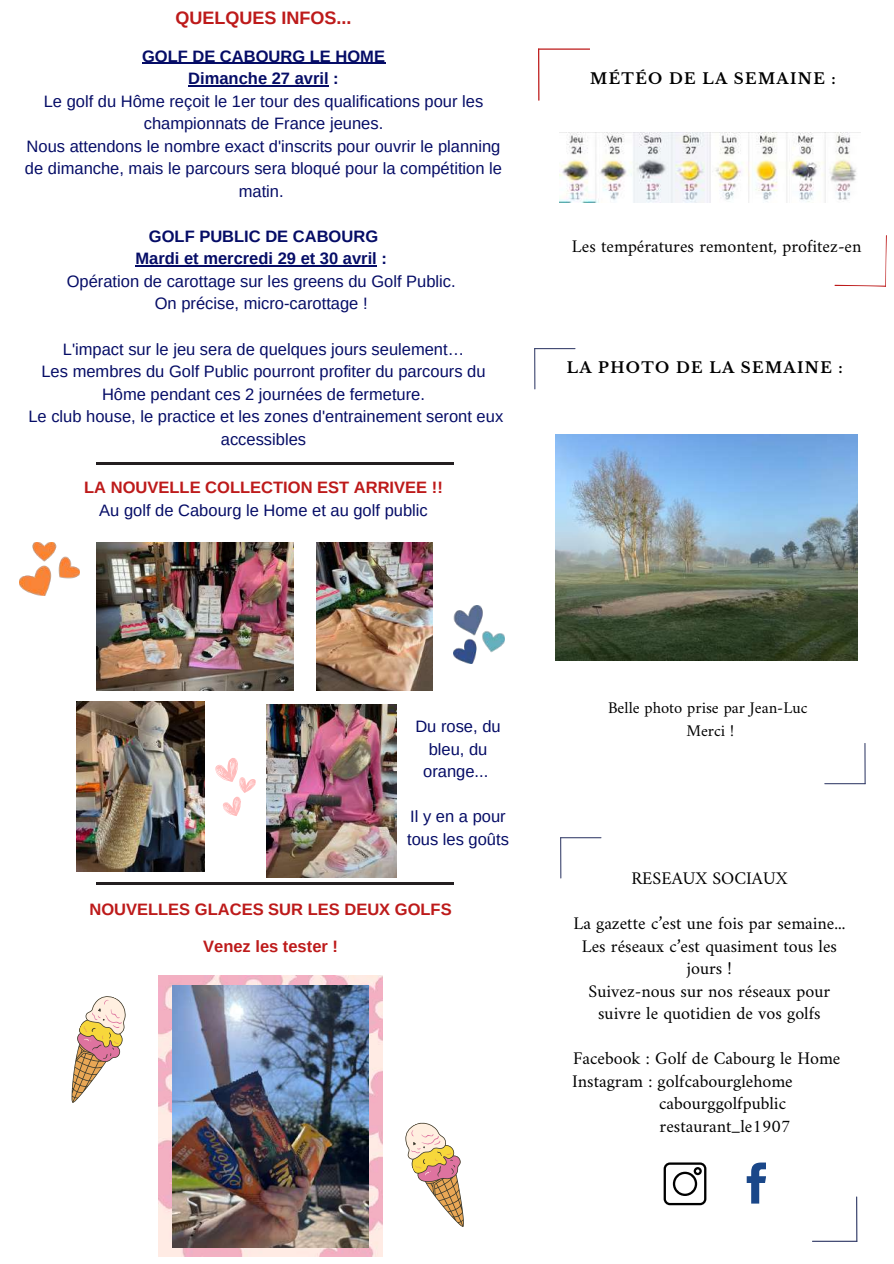
<style>
.page{position:relative;width:894px;height:1264px;background:#fff}
.page>*{position:absolute;margin:0;border:0;box-sizing:border-box;transform-origin:0 0}
.t1{font:18px/22.5px "Amiri";color:#010101;text-align:center}
.t2{font:700 18px "Arimo";color:#bd1a1a}
.t3{font:16.5px/22.5px "Arimo";color:#050c66;text-align:center}
.t4{font:700 16.5px/22.5px "Arimo";color:#050c66;text-align:center}
.t5{font:700 16.5px "Arimo";color:#bd1a1a}
.t6{font:16.5px/22.5px "Amiri";color:#010101;text-align:center}
.t7{font:700 15px "Libre Baskerville";letter-spacing:.09em;color:#000}
</style>
<div class="page">
<svg style="left:834px;top:236px;width:52px;height:51px"></svg>
<img style="left:158px;top:975px;width:224px;height:281px">
<hr style="left:534px;top:348px;width:41px;height:1px;background:#242e5d">
<hr style="left:534px;top:348px;width:1px;height:41px;background:#242e5d">
<hr style="left:811px;top:1240px;width:45px;height:1px;background:#242e5d">
<hr style="left:855px;top:1196px;width:1px;height:45px;background:#242e5d">
<hr style="left:560px;top:837px;width:41px;height:1px;background:#242e5d">
<hr style="left:560px;top:837px;width:1px;height:41px;background:#242e5d">
<hr style="left:824px;top:783px;width:41px;height:1px;background:#242e5d">
<hr style="left:864px;top:743px;width:1px;height:41px;background:#242e5d">
<svg style="left:663px;top:1162px;width:43px;height:43px"></svg>
<svg style="left:746px;top:1162px;width:19px;height:41px"></svg>
<hr style="left:538px;top:49px;width:51px;height:1px;background:#bd1a1a">
<hr style="left:538px;top:49px;width:1px;height:51px;background:#bd1a1a">
<hr style="left:96px;top:882px;width:357px;height:2px;background:#231f20">
<img style="left:559px;top:133px;width:297px;height:69px">
<img style="left:555px;top:434px;width:302px;height:226px">
<img style="left:172px;top:985px;width:196px;height:262px">
<svg style="left:405px;top:1122px;width:59px;height:105px"></svg>
<svg style="left:71px;top:996px;width:55px;height:107px"></svg>
<hr style="left:142px;top:63px;width:243px;height:1px;background:#050c66">
<hr style="left:188px;top:85px;width:140px;height:1px;background:#050c66">
<hr style="left:135px;top:265px;width:242px;height:2px;background:#050c66">
<hr style="left:96px;top:462px;width:357px;height:2px;background:#231f20">
<img style="left:96px;top:542px;width:197px;height:148px">
<img style="left:266px;top:705px;width:130px;height:172px">
<img style="left:77px;top:701px;width:127px;height:170px">
<img style="left:317px;top:542px;width:116px;height:148px">
<img style="left:20px;top:542px;width:59px;height:53px">
<img style="left:453px;top:606px;width:51px;height:57px">
<svg style="left:215px;top:758px;width:41px;height:58px"></svg>
<p class="t2" style="left:175px;top:7px;width:177px">QUELQUES INFOS...</p>
<p class="t4" style="left:142px;top:45px;width:244px">GOLF DE CABOURG LE HOME<br>Dimanche 27 avril :</p>
<p class="t3" style="left:25px;top:90px;width:478px">Le golf du Hôme reçoit le 1er tour des qualifications pour les championnats de France jeunes.<br>Nous attendons le nombre exact d'inscrits pour ouvrir le planning de dimanche, mais le parcours sera bloqué pour la compétition le matin.</p>
<p class="t4" style="left:135px;top:225px;width:253px">GOLF PUBLIC DE CABOURG<br>Mardi et mercredi 29 et 30 avril :</p>
<p class="t3" style="left:67px;top:270px;width:390px">Opération de carottage sur les greens du Golf Public.<br>On précise, micro-carottage !</p>
<p class="t3" style="left:28px;top:337px;width:476px">L'impact sur le jeu sera de quelques jours seulement…<br>Les membres du Golf Public pourront profiter du parcours du Hôme pendant ces 2 journées de fermeture.<br>Le club house, le practice et les zones d'entrainement seront eux accessibles</p>
<p class="t5" style="left:84px;top:478px;width:360px">LA NOUVELLE COLLECTION EST ARRIVEE !!</p>
<p class="t3" style="left:99px;top:499px;width:330px">Au golf de Cabourg le Home et au golf public</p>
<p class="t7" style="left:590px;top:69px;width:247px">MÉTÉO DE LA SEMAINE :</p>
<p class="t1" style="left:571px;top:235px;width:291px">Les températures remontent, profitez-en</p>
<p class="t7" style="left:566px;top:359px;width:277px">LA PHOTO DE LA SEMAINE :</p>
<p class="t3" style="left:415px;top:715px;width:87px">Du rose, du bleu, du orange...</p>
<p class="t3" style="left:407px;top:805px;width:103px;text-align:left">Il y en a pour tous les goûts</p>
<p class="t5" style="left:89px;top:900px;width:363px">NOUVELLES GLACES SUR LES DEUX GOLFS</p>
<p class="t5" style="left:203px;top:937px;width:136px">Venez les tester !</p>
<p class="t6" style="left:608px;top:696px;width:201px">Belle photo prise par Jean-Luc<br>Merci !</p>
<p class="t1" style="left:631px;top:866px;width:157px">RESEAUX SOCIAUX</p>
<p class="t1" style="left:573px;top:911px;width:273px">La gazette c’est une fois par semaine...<br>Les réseaux c’est quasiment tous les jours !<br>Suivez-nous sur nos réseaux pour suivre le quotidien de vos golfs</p>
<p class="t1" style="left:573px;top:1046px;width:269px">Facebook : Golf de Cabourg le Home</p>
<p class="t1" style="left:572px;top:1069px;width:222px">Instagram : golfcabourglehome</p>
<p class="t1" style="left:658px;top:1091px;width:128px">cabourggolfpublic</p>
<p class="t1" style="left:659px;top:1114px;width:133px">restaurant_le1907</p>
</div>
